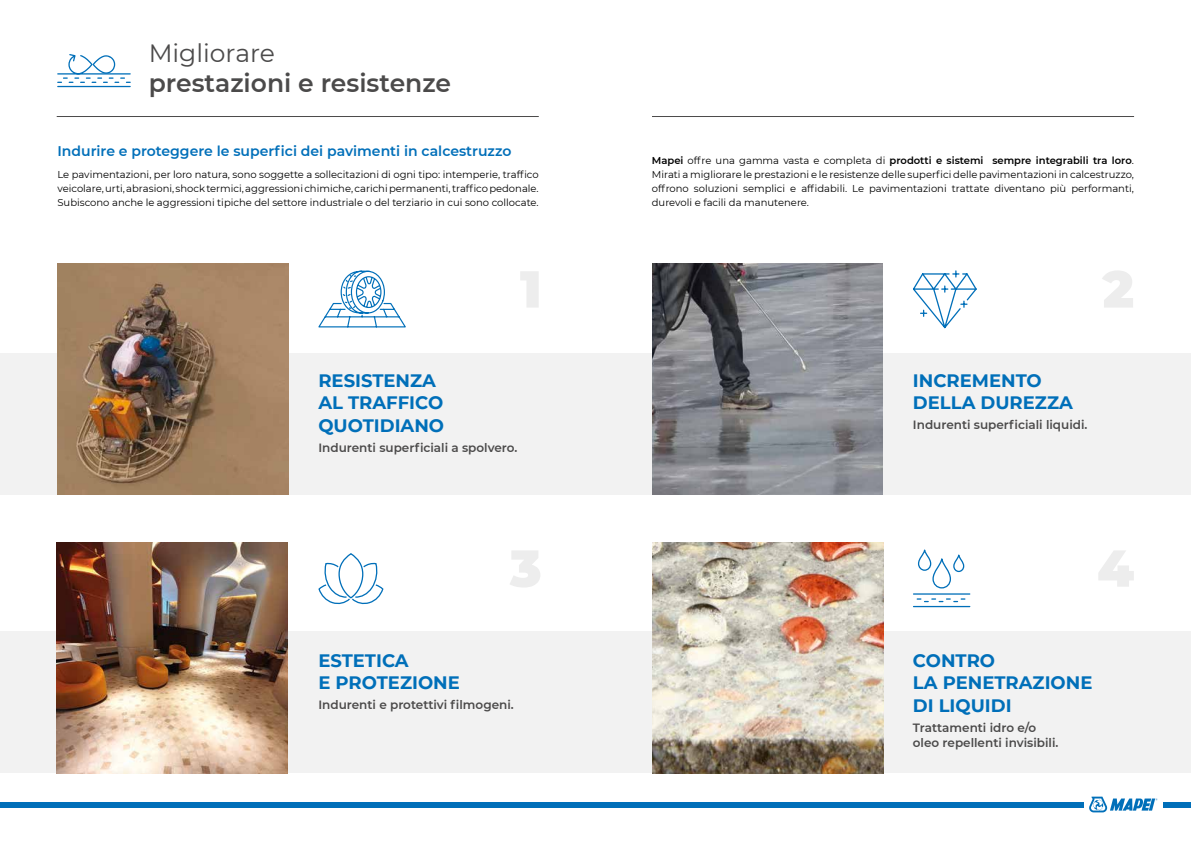
<style>
.page{position:relative;width:1191px;height:842px;background:#fff}
.page>*{position:absolute;margin:0;border:0;box-sizing:border-box;transform-origin:0 0}
.t1{font:600 25px "Montserrat";color:#4b4a4a}
.t2{font:25px "Montserrat";color:#4b4a4a}
.t3{font:700 18px/22.6px "Montserrat";color:#006fb9}
.t4{font:600 14px "Montserrat";color:#006fb9}
.t5{font:600 12px/15px "Montserrat";color:#4b4a4a}
.t6{font:10px/14px "Montserrat";color:#000;text-align:justify}
.s1{font-weight:600}
</style>
<div class="page">
<div style="left:0;top:353px;width:595px;height:142px;background:#f2f2f2"></div>
<div style="left:0;top:631px;width:595px;height:142px;background:#f2f2f2"></div>
<div style="left:0;top:802px;width:595px;height:5px;background:#006fb9"></div>
<hr style="left:57px;top:116px;width:482px;height:1px;background:#4b4a4a">
<svg style="left:57px;top:54px;width:74px;height:34px"></svg>
<svg style="left:318px;top:553px;width:66px;height:52px"></svg>
<svg style="left:318px;top:270px;width:88px;height:58px"></svg>
<img style="left:57px;top:264px;width:231px;height:231px">
<img style="left:57px;top:542px;width:231px;height:231px">
<div style="left:581px;top:802px;width:502px;height:5px;background:#006fb9"></div>
<div style="left:1163px;top:802px;width:27px;height:5px;background:#006fb9"></div>
<svg style="left:1089px;top:797px;width:68px;height:15px"></svg>
<div style="left:595px;top:353px;width:596px;height:142px;background:#f2f2f2"></div>
<div style="left:595px;top:631px;width:596px;height:142px;background:#f2f2f2"></div>
<hr style="left:652px;top:116px;width:482px;height:1px;background:#4b4a4a">
<img style="left:652px;top:264px;width:231px;height:231px">
<svg style="left:913px;top:270px;width:64px;height:59px"></svg>
<svg style="left:913px;top:549px;width:58px;height:59px"></svg>
<img style="left:652px;top:542px;width:231px;height:231px">
<h1 class="t2" style="left:149px;top:36px;width:128px">Migliorare</h1>
<h1 class="t1" style="left:149px;top:66px;width:304px">prestazioni e resistenze</h1>
<h3 class="t4" style="left:57px;top:141px;width:455px">Indurire e proteggere le superfici dei pavimenti in calcestruzzo</h3>
<p class="t6" style="left:57px;top:167px;width:483px">Le pavimentazioni, per loro natura, sono soggette a sollecitazioni di ogni tipo: intemperie, traffico veicolare, urti, abrasioni, shock termici, aggressioni chimiche, carichi permanenti, traffico pedonale.<br>Subiscono anche le aggressioni tipiche del settore industriale o del terziario in cui sono collocate.</p>
<h2 class="t3" style="left:318px;top:368px;width:127px">RESISTENZA<br>AL TRAFFICO<br>QUOTIDIANO</h2>
<p class="t5" style="left:318px;top:439px;width:200px">Indurenti superficiali a spolvero.</p>
<h2 class="t3" style="left:318px;top:648px;width:143px">ESTETICA<br>E PROTEZIONE</h2>
<p class="t5" style="left:318px;top:697px;width:197px">Indurenti e protettivi filmogeni.</p>
<p class="t6" style="left:652px;top:153px;width:483px"><span class="s1">Mapei</span> offre una gamma vasta e completa di <span class="s1">prodotti e sistemi sempre integrabili tra loro</span>.<br>Mirati a migliorare le prestazioni e le resistenze delle superfici delle pavimentazioni in calcestruzzo, offrono soluzioni semplici e affidabili. Le pavimentazioni trattate diventano più performanti, durevoli e facili da manutenere.</p>
<h2 class="t3" style="left:913px;top:368px;width:161px">INCREMENTO<br>DELLA DUREZZA</h2>
<p class="t5" style="left:913px;top:417px;width:176px">Indurenti superficiali liquidi.</p>
<h2 class="t3" style="left:913px;top:648px;width:181px">CONTRO<br>LA PENETRAZIONE<br>DI LIQUIDI</h2>
<p class="t5" style="left:913px;top:719px;width:147px">Trattamenti idro e/o oleo repellenti invisibili.</p>
</div>
